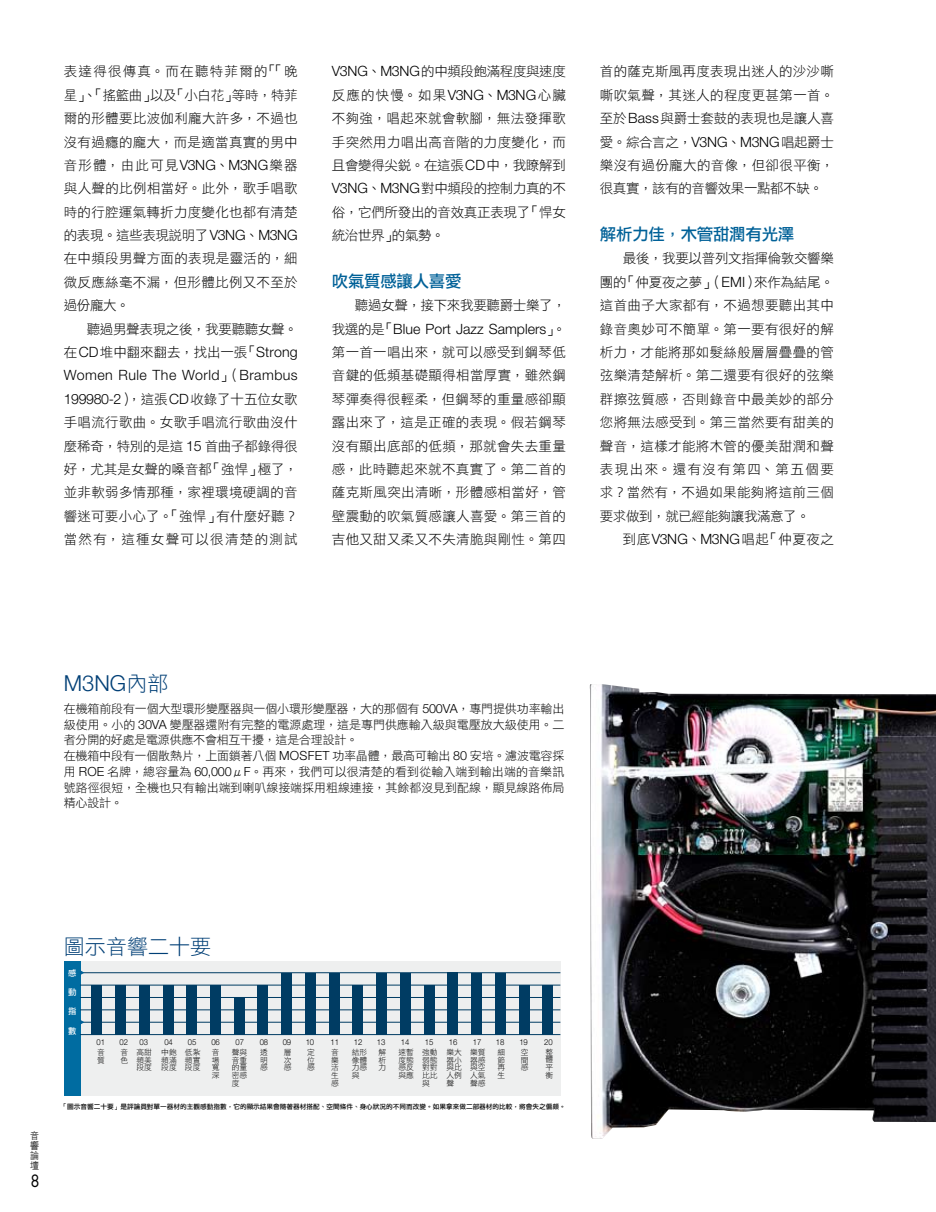
<style>
.page{position:relative;width:936px;height:1212px;background:#fff}
.page>*{position:absolute;margin:0;border:0;box-sizing:border-box;transform-origin:0 0}
.t1{font:300 22.05px "Helvetica Neue";color:#003f76}
.t2{font:21px "DF Li Hei Std W3";color:#003f76}
.t3{font:16.5px "DF Li Hei Std W5";letter-spacing:-.02em;color:#006198}
.t4{font:300 14.1px "Helvetica Neue";letter-spacing:.015em;color:#000}
.t5{font:13.5px/23.4px "DF Li Hei Std W3";letter-spacing:.025em;color:#000;text-align:justify}
.t6{font:13.5px/23.4px "DF Li Hei Std W3";letter-spacing:-.025em;color:#000;text-align:right}
.t7{font:12px/15.8px "DF Li Hei Std W3";letter-spacing:-.005em;color:#000}
.t8{font:9.9px/10.2px "DF Hei Lt HK BF";color:#000;text-align:justify;scale:.91 1}
.t9{font:8.25px "DF Li Hei Std W5";color:#fff}
.t10{font:300 8.1px "Helvetica Neue";color:#000;scale:.95 1}
.t11{font:7.8px/7.8px "DF Li Hei Std W3";color:#000;text-align:justify}
.t12{font:6.6px "DF Li Hei Std W5";color:#000}
.s1{font-family:"Helvetica Neue";font-weight:300;font-size:14.1px}
.s2{font-family:"DF Li Hei Std W3";font-weight:400;font-size:13.5px}
.s3{font-family:"DF Li Hei Std W3";font-weight:400;font-size:21px}
.s4{font-family:"Helvetica Neue";font-weight:300;font-size:12.6px}
</style>
<div class="page">
<div style="left:64px;top:961px;width:496px;height:135px;background:#eeefef"></div>
<div style="left:64px;top:961px;width:16px;height:135px;background:#006ca1"></div>
<hr style="left:80px;top:1022px;width:480px;height:1px;background:#003c63">
<hr style="left:80px;top:1034px;width:480px;height:1px;background:#003c63">
<hr style="left:80px;top:972px;width:480px;height:1px;background:#003c63">
<hr style="left:80px;top:1009px;width:480px;height:1px;background:#003c63">
<hr style="left:80px;top:997px;width:480px;height:1px;background:#003c63">
<hr style="left:80px;top:985px;width:480px;height:1px;background:#003c63">
<div style="left:92px;top:985px;width:10px;height:49px;background:#003c63"></div>
<div style="left:115px;top:985px;width:10px;height:49px;background:#003c63"></div>
<div style="left:139px;top:985px;width:10px;height:49px;background:#003c63"></div>
<div style="left:163px;top:985px;width:10px;height:49px;background:#003c63"></div>
<div style="left:187px;top:985px;width:10px;height:49px;background:#003c63"></div>
<div style="left:210px;top:985px;width:10px;height:49px;background:#003c63"></div>
<div style="left:234px;top:997px;width:10px;height:37px;background:#003c63"></div>
<div style="left:258px;top:985px;width:10px;height:49px;background:#003c63"></div>
<div style="left:282px;top:972px;width:10px;height:62px;background:#003c63"></div>
<div style="left:305px;top:972px;width:10px;height:62px;background:#003c63"></div>
<div style="left:329px;top:972px;width:10px;height:62px;background:#003c63"></div>
<div style="left:353px;top:985px;width:10px;height:49px;background:#003c63"></div>
<div style="left:376px;top:972px;width:10px;height:62px;background:#003c63"></div>
<div style="left:400px;top:972px;width:10px;height:62px;background:#003c63"></div>
<div style="left:424px;top:985px;width:10px;height:49px;background:#003c63"></div>
<div style="left:448px;top:972px;width:10px;height:62px;background:#003c63"></div>
<div style="left:471px;top:973px;width:10px;height:61px;background:#003c63"></div>
<div style="left:495px;top:973px;width:10px;height:61px;background:#003c63"></div>
<div style="left:542px;top:985px;width:10px;height:49px;background:#003c63"></div>
<div style="left:519px;top:985px;width:10px;height:49px;background:#003c63"></div>
<svg style="left:80px;top:970px;width:4px;height:5px"></svg>
<svg style="left:80px;top:1019px;width:4px;height:6px"></svg>
<img style="left:589px;top:684px;width:346px;height:455px">
<p class="t5" style="left:64px;top:60px;width:235px">表達得很傳真。而在聽特菲爾的「「晚星」、「搖籃曲」以及「小白花」等時，特菲爾的形體要比波伽利龐大許多，不過也沒有過癮的龐大，而是適當真實的男中音形體，由此可見<span class="s1">V3NG</span>、<span class="s1">M3NG</span>樂器與人聲的比例相當好。此外，歌手唱歌時的行腔運氣轉折力度變化也都有清楚的表現。這些表現說明了<span class="s1">V3NG</span>、<span class="s1">M3NG</span>在中頻段男聲方面的表現是靈活的，細微反應絲毫不漏，但形體比例又不至於過份龐大。</p>
<p class="t6" style="left:64px;top:317px;width:235px">聽過男聲表現之後，我要聽聽女聲。在<span class="s1">CD</span>堆中翻來翻去，找出一張「<span class="s1">Strong</span></p>
<p class="t4" style="left:64px;top:367px;width:235px">Women Rule The World<span class="s2">」（</span>Brambus</p>
<p class="t5" style="left:64px;top:387px;width:235px"><span class="s1">199980-2</span>），這張<span class="s1">CD</span>收錄了十五位女歌手唱流行歌曲。女歌手唱流行歌曲沒什麼稀奇，特別的是這 <span class="s1">15</span> 首曲子都錄得很好，尤其是女聲的嗓音都「強悍」極了，並非軟弱多情那種，家裡環境硬調的音響迷可要小心了。「強悍」有什麼好聽？當然有，這種女聲可以很清楚的測試</p>
<p class="t5" style="left:332px;top:60px;width:235px"><span class="s1">V3NG</span>、<span class="s1">M3NG</span>的中頻段飽滿程度與速度反應的快慢。如果<span class="s1">V3NG</span>、<span class="s1">M3NG</span>心臟不夠強，唱起來就會軟腳，無法發揮歌手突然用力唱出高音階的力度變化，而且會變得尖銳。在這張<span class="s1">CD</span>中，我瞭解到<span class="s1">V3NG</span>、<span class="s1">M3NG</span>對中頻段的控制力真的不俗，它們所發出的音效真正表現了「悍女統治世界」的氣勢。</p>
<p class="t3" style="left:332px;top:272px;width:131px">吹氣質感讓人喜愛</p>
<p class="t6" style="left:355px;top:293px;width:212px">聽過女聲，接下來我要聽爵士樂了，</p>
<p class="t4" style="left:332px;top:320px;width:235px"><span class="s2">我選的是「</span>Blue Port Jazz Samplers<span class="s2">」。</span></p>
<p class="t5" style="left:332px;top:340px;width:235px">第一首一唱出來，就可以感受到鋼琴低音鍵的低頻基礎顯得相當厚實，雖然鋼琴彈奏得很輕柔，但鋼琴的重量感卻顯露出來了，這是正確的表現。假若鋼琴沒有顯出底部的低頻，那就會失去重量感，此時聽起來就不真實了。第二首的薩克斯風突出清晰，形體感相當好，管壁震動的吹氣質感讓人喜愛。第三首的吉他又甜又柔又不失清脆與剛性。第四</p>
<p class="t5" style="left:600px;top:60px;width:235px">首的薩克斯風再度表現出迷人的沙沙嘶嘶吹氣聲，其迷人的程度更甚第一首。至於<span class="s1">Bass</span>與爵士套鼓的表現也是讓人喜愛。綜合言之，<span class="s1">V3NG</span>、<span class="s1">M3NG</span>唱起爵士樂沒有過份龐大的音像，但卻很平衡，很真實，該有的音響效果一點都不缺。</p>
<p class="t3" style="left:600px;top:225px;width:196px">解析力佳，木管甜潤有光澤</p>
<p class="t5" style="left:600px;top:247px;width:235px;text-indent:23px">最後，我要以普列文指揮倫敦交響樂團的「仲夏夜之夢」（<span class="s1">EMI</span>）來作為結尾。這首曲子大家都有，不過想要聽出其中錄音奧妙可不簡單。第一要有很好的解析力，才能將那如髮絲般層層疊疊的管弦樂清楚解析。第二還要有很好的弦樂群擦弦質感，否則錄音中最美妙的部分您將無法感受到。第三當然要有甜美的聲音，這樣才能將木管的優美甜潤和聲表現出來。還有沒有第四、第五個要求？當然有，不過如果能夠將這前三個要求做到，就已經能夠讓我滿意了。</p>
<p class="t5" style="left:622px;top:527px;width:212px">到底<span class="s1">V3NG</span>、<span class="s1">M3NG</span>唱起「仲夏夜之</p>
<h1 class="t1" style="left:64px;top:669px;width:106px">M3NG<span class="s3">內部</span></h1>
<p class="t7" style="left:64px;top:700px;width:502px">在機箱前段有一個大型環形變壓器與一個小環形變壓器，大的那個有 <span class="s4">500VA</span>，專門提供功率輸出級使用。小的 <span class="s4">30VA</span> 變壓器還附有完整的電源處理，這是專門供應輸入級與電壓放大級使用。二者分開的好處是電源供應不會相互干擾，這是合理設計。<br>在機箱中段有一個散熱片，上面鎖著八個 <span class="s4">MOSFET</span> 功率晶體，最高可輸出 <span class="s4">80</span> 安培。濾波電容採用 <span class="s4">ROE</span> 名牌，總容量為 <span class="s4">60,000</span>μ<span class="s4">F</span>。再來，我們可以很清楚的看到從輸入端到輸出端的音樂訊號路徑很短，全機也只有輸出端到喇叭線接端採用粗線連接，其餘都沒見到配線，顯見線路佈局精心設計。</p>
<p class="t8" style="left:30px;top:1130px;width:11px">音響論壇</p>
<h2 class="t2" style="left:64px;top:934px;width:149px">圖示音響二十要</h2>
<p class="t9" style="left:68px;top:969px;width:9px">感</p>
<p class="t9" style="left:68px;top:988px;width:9px">動</p>
<p class="t9" style="left:68px;top:1007px;width:9px">指</p>
<p class="t9" style="left:68px;top:1026px;width:9px">數</p>
<p class="t10" style="left:188px;top:1037px;width:11px">05</p>
<p class="t11" style="left:185px;top:1048px;width:17px">低紮頻實段度</p>
<p class="t12" style="left:61px;top:1103px;width:506px">「圖示音響二十要」是評論員對單一器材的主觀感動指數，它的顯示結果會隨著器材搭配、空間條件、身心狀況的不同而改變。如果拿來做二部器材的比較，將會失之偏頗。</p>
<p class="t10" style="left:97px;top:1037px;width:11px">01</p>
<p class="t10" style="left:120px;top:1037px;width:11px">02</p>
<p class="t10" style="left:139px;top:1037px;width:11px">03</p>
<p class="t10" style="left:211px;top:1037px;width:11px">06</p>
<p class="t10" style="left:164px;top:1037px;width:11px">04</p>
<p class="t11" style="left:161px;top:1048px;width:17px">中飽頻滿段度</p>
<p class="t10" style="left:236px;top:1037px;width:11px">07</p>
<p class="t10" style="left:260px;top:1037px;width:11px">08</p>
<p class="t10" style="left:283px;top:1037px;width:11px">09</p>
<p class="t10" style="left:305px;top:1037px;width:11px">10</p>
<p class="t10" style="left:354px;top:1037px;width:11px">12</p>
<p class="t10" style="left:377px;top:1037px;width:11px">13</p>
<p class="t10" style="left:425px;top:1037px;width:11px">15</p>
<p class="t10" style="left:449px;top:1037px;width:11px">16</p>
<p class="t10" style="left:496px;top:1037px;width:11px">18</p>
<p class="t10" style="left:519px;top:1037px;width:11px">19</p>
<p class="t10" style="left:544px;top:1037px;width:11px">20</p>
<p class="t10" style="left:330px;top:1037px;width:11px">11</p>
<p class="t10" style="left:401px;top:1037px;width:11px">14</p>
<p class="t10" style="left:473px;top:1037px;width:11px">17</p>
<p class="t11" style="left:260px;top:1048px;width:9px">透明感</p>
<p class="t11" style="left:422px;top:1048px;width:17px">強動弱態對對比比與</p>
<p class="t11" style="left:545px;top:1048px;width:9px">整體平衡</p>
<p class="t11" style="left:307px;top:1048px;width:9px">定</p>
<p class="t11" style="left:136px;top:1048px;width:17px">高甜頻美段度</p>
<p class="t11" style="left:232px;top:1048px;width:17px">聲與</p>
<p class="t11" style="left:378px;top:1048px;width:9px">解</p>
<p class="t11" style="left:398px;top:1048px;width:17px">速暫</p>
<p class="t11" style="left:97px;top:1048px;width:9px">音</p>
<p class="t11" style="left:120px;top:1048px;width:9px">音</p>
<p class="t11" style="left:212px;top:1048px;width:9px">音</p>
<p class="t11" style="left:331px;top:1048px;width:9px">音</p>
<p class="t11" style="left:352px;top:1048px;width:17px">結形</p>
<p class="t11" style="left:446px;top:1048px;width:17px">樂大</p>
<p class="t11" style="left:470px;top:1048px;width:17px">樂質</p>
<p class="t11" style="left:521px;top:1048px;width:9px">空</p>
<p class="t11" style="left:497px;top:1048px;width:8px">細</p>
<p class="t11" style="left:284px;top:1048px;width:8px">層</p>
<p class="t11" style="left:120px;top:1056px;width:9px">色</p>
<p class="t11" style="left:352px;top:1056px;width:17px">像體力感與</p>
<p class="t11" style="left:378px;top:1056px;width:9px">析力</p>
<p class="t11" style="left:398px;top:1056px;width:17px">度態感反與應</p>
<p class="t11" style="left:497px;top:1056px;width:9px">節再生</p>
<p class="t11" style="left:232px;top:1056px;width:17px">音重的量密感度</p>
<p class="t11" style="left:307px;top:1056px;width:9px">位感</p>
<p class="t11" style="left:331px;top:1056px;width:9px">樂活生感</p>
<p class="t11" style="left:470px;top:1056px;width:17px">器感與空人氣聲感</p>
<p class="t11" style="left:97px;top:1056px;width:9px">質</p>
<p class="t11" style="left:446px;top:1056px;width:17px">器小與比人例聲</p>
<p class="t11" style="left:284px;top:1056px;width:9px">次感</p>
<p class="t11" style="left:212px;top:1056px;width:9px">場寬深</p>
<p class="t11" style="left:521px;top:1056px;width:9px">間感</p>
</div>
